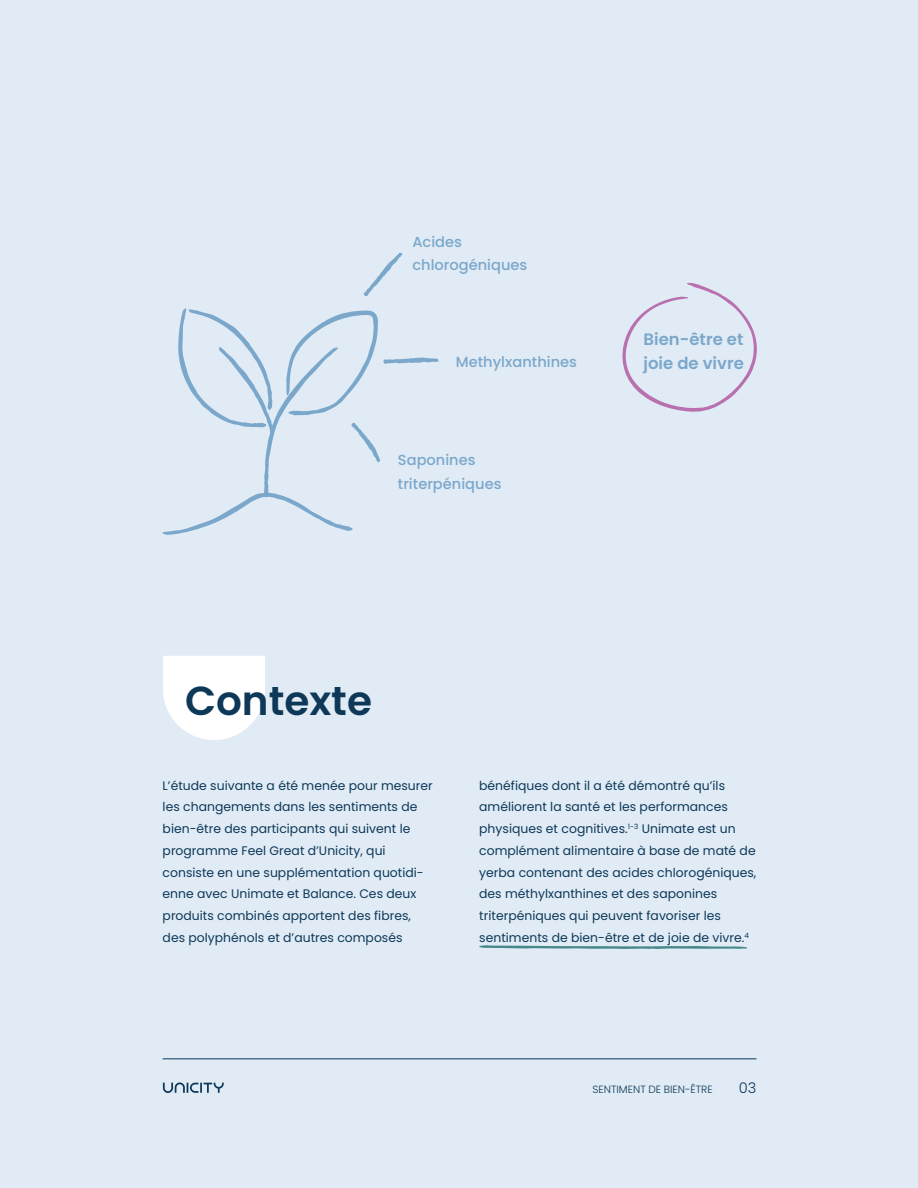
<style>
.page{position:relative;width:918px;height:1188px;background:#e0ebf5}
.page>*{position:absolute;margin:0;border:0;box-sizing:border-box;transform-origin:0 0}
.t1{font:600 40.5px "Poppins";color:#0d3858}
.t2{font:600 16.5px/23.4px "Poppins";color:#7ba7cb}
.t3{font:300 14.7px "Poppins";color:#0d3858}
.t4{font:500 14.55px/23.4px "Poppins";color:#7ba7cb}
.t5{font:12.3px/21.8px "Poppins";color:#0d3858}
.t6{font:300 10.5px "Poppins";color:#0d3858}
</style>
<div class="page">
<svg style="left:162px;top:308px;width:277px;height:227px"></svg>
<svg style="left:364px;top:253px;width:39px;height:43px"></svg>
<svg style="left:622px;top:282px;width:135px;height:130px"></svg>
<svg style="left:479px;top:945px;width:268px;height:4px"></svg>
<svg style="left:163px;top:656px;width:102px;height:84px;background:#fafcfd"></svg>
<hr style="left:163px;top:1058px;width:594px;height:1px;background:#0d3858">
<svg style="left:163px;top:1082px;width:61px;height:11px"></svg>
<p class="t4" style="left:412px;top:230px;width:117px">Acides chlorogéniques</p>
<p class="t4" style="left:456px;top:350px;width:123px">Methylxanthines</p>
<p class="t4" style="left:398px;top:449px;width:105px">Saponines triterpéniques</p>
<h2 class="t2" style="left:644px;top:328px;width:102px">Bien-être et joie de vivre</h2>
<h1 class="t1" style="left:185px;top:678px;width:188px">Contexte</h1>
<p class="t5" style="left:163px;top:774px;width:272px">L’étude suivante a été menée pour mesurer les changements dans les sentiments de bien-être des participants qui suivent le programme Feel Great d’Unicity, qui consiste en une supplémentation quotidi&shy;enne avec Unimate et Balance. Ces deux produits combinés apportent des fibres, des polyphénols et d’autres composés</p>
<p class="t5" style="left:479px;top:775px;width:279px">bénéfiques dont il a été démontré qu’ils améliorent la santé et les performances physiques et cognitives.<sup>1-3</sup> Unimate est un complément alimentaire à base de maté de yerba contenant des acides chlorogéniques, des méthylxanthines et des saponines triterpéniques qui peuvent favoriser les sentiments de bien-être et de joie de vivre.<sup>4</sup></p>
<p class="t6" style="left:592px;top:1083px;width:122px">SENTIMENT DE BIEN-ÊTRE</p>
<p class="t3" style="left:739px;top:1079px;width:19px">03</p>
</div>
